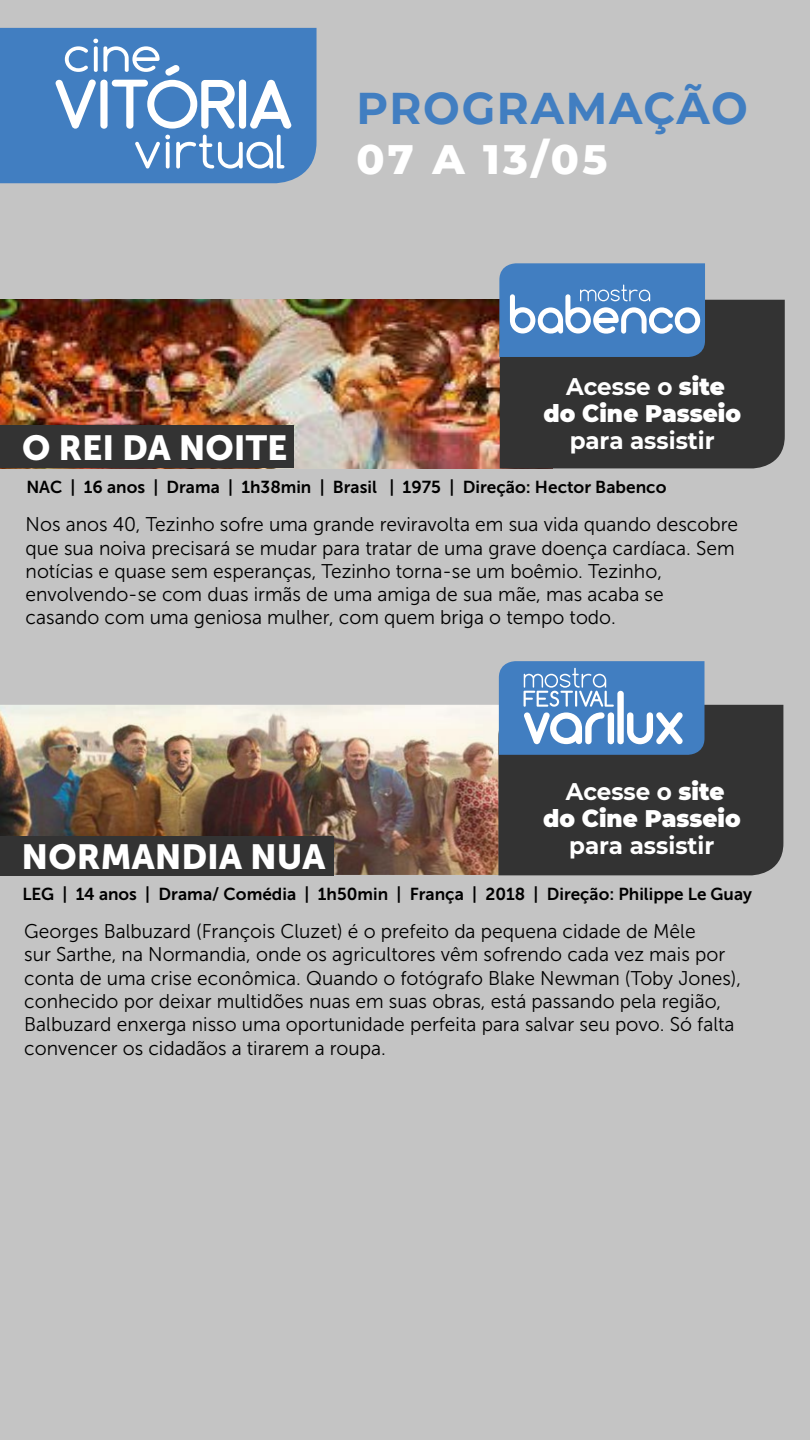
<style>
.page{position:relative;width:810px;height:1440px;background:#c4c4c4}
.page>*{position:absolute;margin:0;border:0;box-sizing:border-box;transform-origin:0 0}
.t1{font:700 44.4px "Montserrat";letter-spacing:.04em;color:#417ec1}
.t2{font:800 42px "Montserrat";color:#fff}
.t3{font:34.65px "Museo Sans 900";color:#fff}
.t4{font:900 24px/27px "Montserrat";color:#fff;text-align:center;scale:.96 1}
.t5{font:700 24px "Montserrat";color:#fff;scale:.96 1}
.t6{font:19.8px/23.3px "Museo Sans 300";color:#000}
.t7{font:17.25px "Museo Sans 700";color:#000}
.s1{font-weight:700}
</style>
<div class="page">
<img style="left:0;top:300px;width:500px;height:168px">
<div style="left:500px;top:300px;width:285px;height:168px;background:#333"></div>
<div style="left:0;top:426px;width:293px;height:42px;background:#333"></div>
<div style="left:0;top:28px;width:317px;height:155px;background:#417ec1"></div>
<div style="left:239px;top:80px;width:7px;height:49px;background:#fff;border-radius:3px"></div>
<svg style="left:250px;top:80px;width:42px;height:49px;background:#8fb3da"></svg>
<svg style="left:55px;top:39px;width:180px;height:90px;background:#73a0d1"></svg>
<svg style="left:135px;top:135px;width:35px;height:34px"></svg>
<svg style="left:176px;top:135px;width:108px;height:34px;background:#76a2d2"></svg>
<svg style="left:499px;top:263px;width:206px;height:94px;background:#5d90c9"></svg>
<img style="left:0;top:705px;width:498px;height:170px">
<div style="left:498px;top:705px;width:285px;height:170px;background:#333"></div>
<div style="left:0;top:836px;width:334px;height:40px;background:#333"></div>
<svg style="left:499px;top:661px;width:206px;height:94px;background:#6294cb"></svg>
<h1 class="t1" style="left:356px;top:76px;width:393px">PROGRAMAÇÃO</h1>
<h2 class="t2" style="left:356px;top:128px;width:252px">07 A 13/05</h2>
<h3 class="t3" style="left:22px;top:428px;width:267px">O REI DA NOITE</h3>
<p class="t4" style="left:544px;top:371px;width:207px"><span class="s1">Acesse o</span> site<br>do Cine Passeio</p>
<p class="t5" style="left:570px;top:423px;width:153px">para assistir</p>
<p class="t7" style="left:26px;top:478px;width:642px">NAC | 16 anos | Drama | 1h38min | Brasil | 1975 | Direção: Hector Babenco</p>
<p class="t6" style="left:26px;top:513px;width:714px">Nos anos 40, Tezinho sofre uma grande reviravolta em sua vida quando descobre que sua noiva precisará se mudar para tratar de uma grave doença cardíaca. Sem notícias e quase sem esperanças, Tezinho torna-se um boêmio. Tezinho, envolvendo-se com duas irmãs de uma amiga de sua mãe, mas acaba se casando com uma geniosa mulher, com quem briga o tempo todo.</p>
<h3 class="t3" style="left:22px;top:837px;width:305px">NORMANDIA NUA</h3>
<p class="t4" style="left:543px;top:777px;width:207px"><span class="s1">Acesse o</span> site<br>do Cine Passeio</p>
<p class="t5" style="left:569px;top:828px;width:153px">para assistir</p>
<p class="t7" style="left:22px;top:885px;width:731px">LEG | 14 anos | Drama/ Comédia | 1h50min | França | 2018 | Direção: Philippe Le Guay</p>
<p class="t6" style="left:24px;top:920px;width:718px">Georges Balbuzard (François Cluzet) é o prefeito da pequena cidade de Mêle<br>sur Sarthe, na Normandia, onde os agricultores vêm sofrendo cada vez mais por conta de uma crise econômica. Quando o fotógrafo Blake Newman (Toby Jones), conhecido por deixar multidões nuas em suas obras, está passando pela região, Balbuzard enxerga nisso uma oportunidade perfeita para salvar seu povo. Só falta convencer os cidadãos a tirarem a roupa.</p>
</div>
